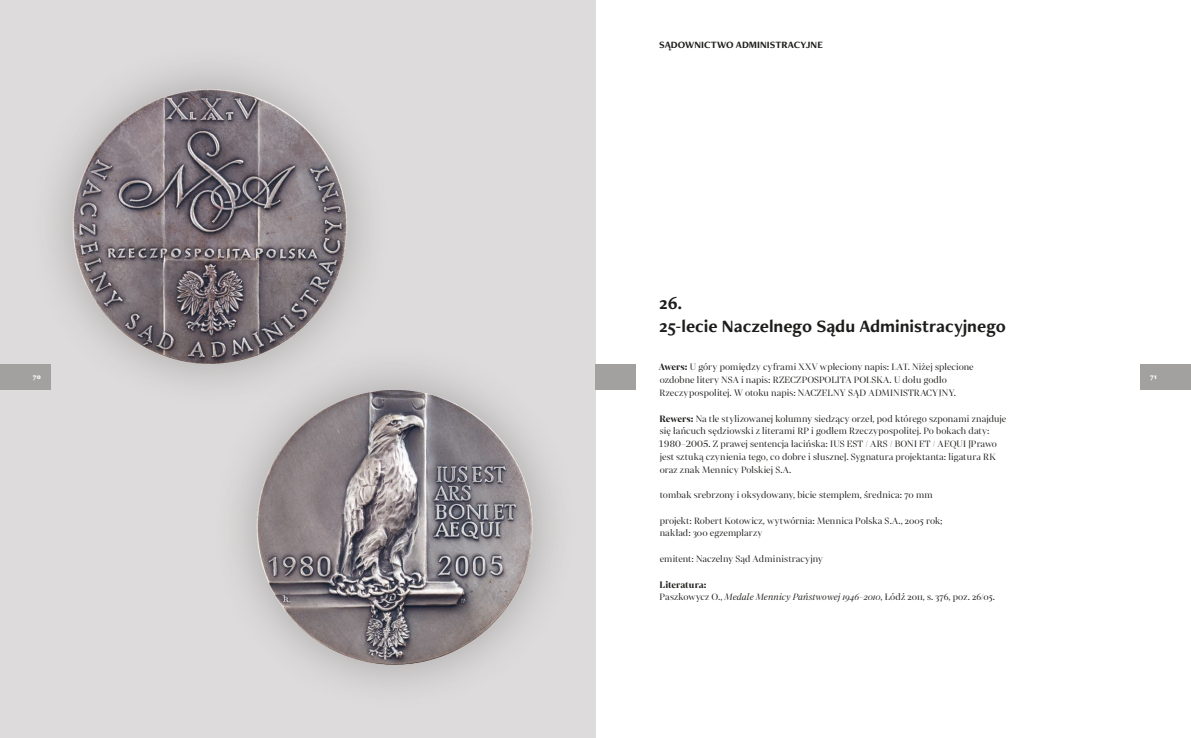
<style>
.page{position:relative;width:1191px;height:738px;background:#fff}
.page>*{position:absolute;margin:0;border:0;box-sizing:border-box;transform-origin:0 0}
.t1{font:700 18px/23px "Freight Neo Pro";color:#1d1d1b}
.t2{font:10px/12.8px "Mixta Pro";letter-spacing:.005em;color:#1d1d1b}
.t3{font:700 10px "Freight Neo Pro";letter-spacing:.005em;color:#1d1d1b}
.t4{font:900 7.2px "Freight Neo Pro";color:#fff}
.s1{font-weight:700}
.s2{font-style:italic}
</style>
<div class="page">
<div style="left:0;top:0;width:595px;height:737px;background:#dddbdb"></div>
<div style="left:595px;top:364px;width:41px;height:25px;background:#a3a1a0"></div>
<div style="left:1140px;top:364px;width:51px;height:25px;background:#a3a1a0"></div>
<div style="left:0;top:364px;width:51px;height:25px;background:#a3a1a0"></div>
<img style="left:252px;top:383px;width:288px;height:293px">
<div style="left:27px;top:43px;width:366px;height:367px;background:#1d1d1b;opacity:.3"></div>
<img style="left:66px;top:82px;width:288px;height:288px">
<p class="t3" style="left:659px;top:38px;width:165px">SĄDOWNICTWO ADMINISTRACYJNE</p>
<h1 class="t1" style="left:659px;top:291px;width:348px">26.<br>25-lecie Naczelnego Sądu Administracyjnego</h1>
<p class="t2" style="left:659px;top:360px;width:316px"><span class="s1">Awers:</span> U góry pomiędzy cyframi XXV wpleciony napis: LAT. Niżej splecione ozdobne litery NSA i napis: RZECZPOSPOLITA POLSKA. U dołu godło<br>Rzeczypospolitej. W otoku napis: NACZELNY SĄD ADMINISTRACYJNY.</p>
<p class="t2" style="left:658px;top:411px;width:349px"><span class="s1">Rewers:</span> Na tle stylizowanej kolumny siedzący orzeł, pod którego szponami znajduje się łańcuch sędziowski z literami RP i godłem Rzeczypospolitej. Po bokach daty:<br>1980–2005. Z prawej sentencja łacińska: IUS EST / ARS / BONI ET / AEQUI [Prawo jest sztuką czynienia tego, co dobre i słuszne]. Sygnatura projektanta: ligatura RK oraz znak Mennicy Polskiej S.A.</p>
<p class="t2" style="left:660px;top:488px;width:274px">tombak srebrzony i oksydowany, bicie stemplem, średnica: 70 mm</p>
<p class="t2" style="left:659px;top:514px;width:284px">projekt: Robert Kotowicz, wytwórnia: Mennica Polska S.A., 2005 rok; nakład: 300 egzemplarzy</p>
<p class="t2" style="left:659px;top:552px;width:165px">emitent: Naczelny Sąd Administracyjny</p>
<p class="t2" style="left:659px;top:577px;width:337px"><span class="s1">Literatura:<br></span>Paszkowycz O., <span class="s2">Medale Mennicy Państwowej 1946–2010</span>, Łódź 2011, s. 376, poz. 26/05.</p>
<p class="t4" style="left:33px;top:372px;width:9px">70</p>
<p class="t4" style="left:1150px;top:372px;width:8px">71</p>
</div>
